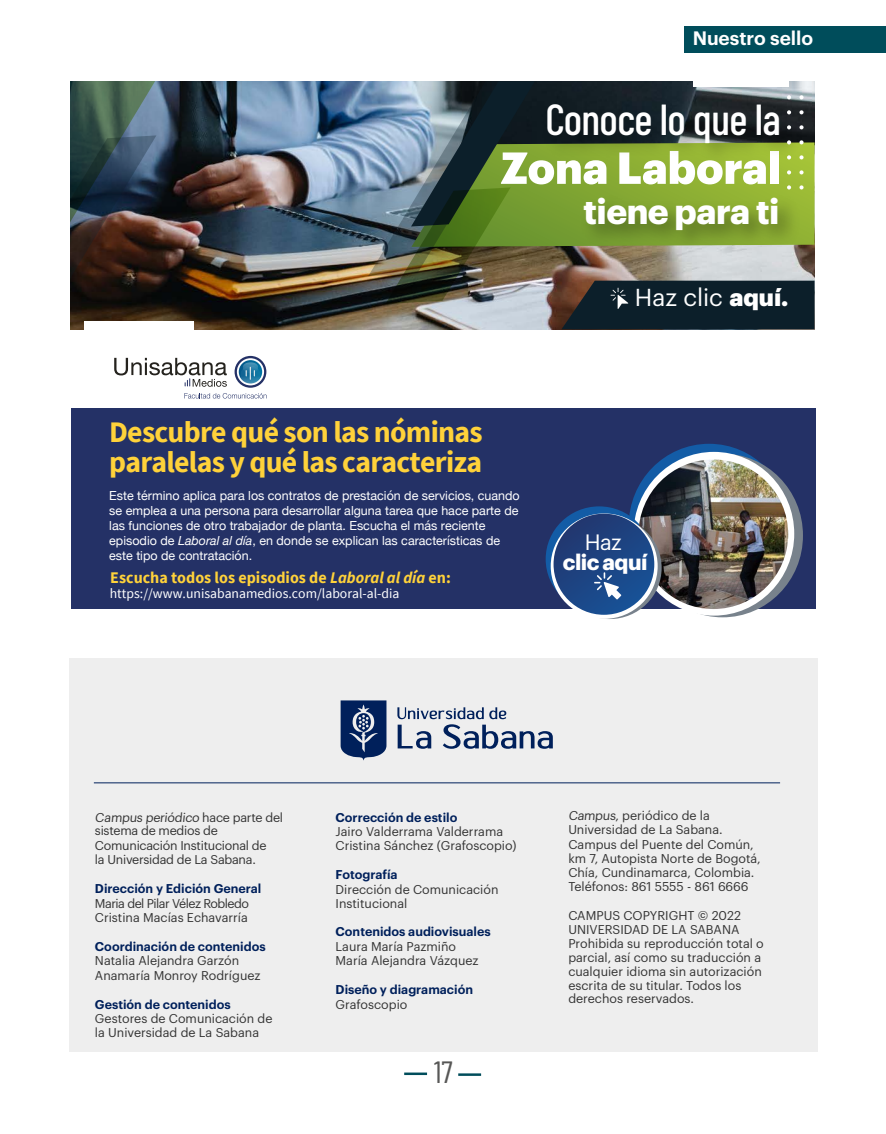
<style>
.page{position:relative;width:886px;height:1134px;background:#fff}
.page>*{position:absolute;margin:0;border:0;box-sizing:border-box;transform-origin:0 0}
.t1{font:500 43.25px "Barlow Condensed";letter-spacing:-.015em;color:#fff}
.t2{font:700 34.88px "Graphik";letter-spacing:-.015em;color:#fff}
.t3{font:30.75px "Barlow Condensed";color:#575756}
.t4{font:700 29.75px/29.2px "Source Sans Pro";letter-spacing:-.025em;color:#ffd23a}
.t5{font:24px "Graphik";color:#fff}
.t6{font:700 21.75px "Graphik";letter-spacing:-.025em;color:#fff}
.t7{font:21.75px "Graphik";color:#fff}
.t8{font:600 19px "Graphik";color:#fff}
.t9{font:700 16.25px "Source Sans Pro";color:#ffd23a}
.t10{font:13.75px "Source Sans Pro";color:#fff}
.t11{font:12.5px/13.9px "Graphik";color:#333}
.t12{font:12.5px/15px "Helvetica Neue";color:#fff}
.t13{font:600 12.5px "Graphik";color:#00205b}
.t14{font:12.5px/14.2px "Graphik";letter-spacing:-.02em;color:#333}
.s1{font-weight:900}
.s2{font-style:italic}
</style>
<div class="page">
<hr style="left:404px;top:1072px;width:23px;height:3px;background:#004d5b">
<hr style="left:458px;top:1073px;width:23px;height:3px;background:#004d5b">
<div style="left:684px;top:26px;width:202px;height:26px;background:#004d5b"></div>
<div style="left:69px;top:658px;width:748px;height:394px;background:#eee"></div>
<hr style="left:94px;top:782px;width:686px;height:1px;background:#00205b">
<svg style="left:341px;top:700px;width:45px;height:61px"></svg>
<svg style="left:397px;top:707px;width:156px;height:42px"></svg>
<div style="left:71px;top:408px;width:744px;height:200px;background:#243166"></div>
<div style="left:629px;top:444px;width:160px;height:163px;background:#135ca6;border-radius:50%"></div>
<div style="left:642px;top:454px;width:161px;height:163px;background:#78828c;border-radius:50%"></div>
<div style="left:633px;top:452px;width:161px;height:164px;background:#fff;border-radius:50%"></div>
<svg style="left:114px;top:356px;width:153px;height:43px"></svg>
<div style="left:546px;top:506px;width:106px;height:106px;background:#135ca6;border-radius:50%"></div>
<img style="left:638px;top:459px;width:150px;height:150px;border-radius:75px">
<svg style="left:558px;top:517px;width:104px;height:102px"></svg>
<svg style="left:551px;top:513px;width:107px;height:106px"></svg>
<div style="left:553px;top:514px;width:101px;height:101px;background:linear-gradient(to bottom,#213973,#1d5295);border-radius:50px"></div>
<svg style="left:594px;top:572px;width:27px;height:27px"></svg>
<img style="left:181px;top:81px;width:187px;height:248px">
<svg style="left:70px;top:81px;width:111px;height:248px;background:#353939"></svg>
<div style="left:84px;top:321px;width:110px;height:8px;background:#fff"></div>
<img style="left:368px;top:81px;width:446px;height:248px">
<h3 class="t8" style="left:693px;top:24px;width:122px">Nuestro sello</h3>
<h1 class="t1" style="left:545px;top:88px;width:237px">Conoce lo que la</h1>
<h2 class="t2" style="left:583px;top:185px;width:197px">tiene para ti</h2>
<h3 class="t5" style="left:635px;top:280px;width:155px">Haz clic <span class="s1">aquí.</span></h3>
<h3 class="t4" style="left:109px;top:417px;width:375px">Descubre qué son las nóminas paralelas y qué las caracteriza</h3>
<p class="t12" style="left:109px;top:489px;width:412px">Este término aplica para los contratos de prestación de servicios, cuando se emplea a una persona para desarrollar alguna tarea que hace parte de las funciones de otro trabajador de planta. Escucha el más reciente episodio de <span class="s2">Laboral al día</span>, en donde se explican las características de este tipo de contratación.</p>
<p class="t10" style="left:110px;top:585px;width:291px">https://www.unisabanamedios.com/laboral-al-dia</p>
<h3 class="t9" style="left:110px;top:566px;width:342px">Escucha todos los episodios de <span class="s2">Laboral al día</span> en:</h3>
<h3 class="t7" style="left:585px;top:525px;width:39px">Haz</h3>
<h3 class="t6" style="left:563px;top:545px;width:86px">clic aquí</h3>
<p class="t14" style="left:95px;top:809px;width:190px">Campus periódico hace parte del sistema de medios de<br>Comunicación Institucional de<br>la Universidad de La Sabana.</p>
<p class="t13" style="left:95px;top:879px;width:168px">Dirección y Edición General</p>
<p class="t11" style="left:95px;top:895px;width:156px;line-height:14.4px">Maria del Pilar Vélez Robledo<br>Cristina Macías Echavarría</p>
<p class="t13" style="left:95px;top:937px;width:172px">Coordinación de contenidos</p>
<p class="t11" style="left:95px;top:952px;width:167px;line-height:14.4px">Natalia Alejandra Garzón<br>Anamaría Monroy Rodríguez</p>
<p class="t13" style="left:95px;top:994px;width:137px">Gestión de contenidos</p>
<p class="t11" style="left:95px;top:1010px;width:179px;line-height:14.4px">Gestores de Comunicación de la Universidad de La Sabana</p>
<p class="t13" style="left:336px;top:807px;width:123px">Corrección de estilo</p>
<p class="t11" style="left:336px;top:823px;width:182px;line-height:14.4px">Jairo Valderrama Valderrama<br>Cristina Sánchez (Grafoscopio)</p>
<p class="t13" style="left:336px;top:865px;width:64px">Fotografía</p>
<p class="t11" style="left:336px;top:881px;width:164px">Dirección de Comunicación<br>Institucional</p>
<p class="t13" style="left:336px;top:922px;width:157px">Contenidos audiovisuales</p>
<p class="t11" style="left:336px;top:938px;width:144px;line-height:14.4px">Laura María Pazmiño<br>María Alejandra Vázquez</p>
<p class="t13" style="left:336px;top:980px;width:139px">Diseño y diagramación</p>
<p class="t11" style="left:336px;top:996px;width:73px">Grafoscopio</p>
<h3 class="t3" style="left:434px;top:1053px;width:20px">17</h3>
<p class="t11" style="left:568px;top:807px;width:194px;line-height:14.2px">Campus, periódico de la<br>Universidad de La Sabana.<br>Campus del Puente del Común, km 7, Autopista Norte de Bogotá,<br>Chía, Cundinamarca, Colombia.<br>Teléfonos: 861 5555 - 861 6666</p>
<p class="t11" style="left:568px;top:908px;width:197px">CAMPUS COPYRIGHT © 2022<br>UNIVERSIDAD DE LA SABANA<br>Prohibida su reproducción total o parcial, así como su traducción a cualquier idioma sin autorización escrita de su titular. Todos los derechos reservados.</p>
</div>
